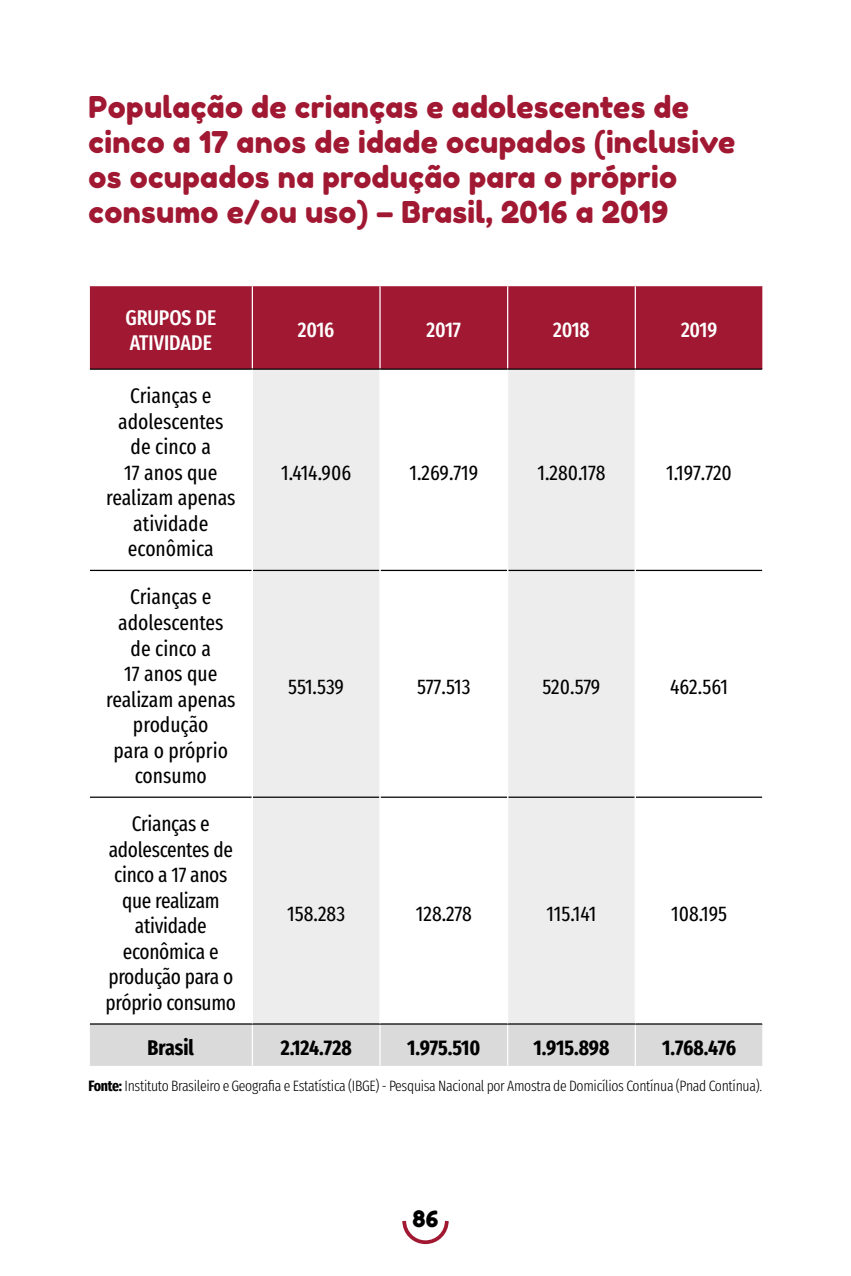
<style>
.page{position:relative;width:851px;height:1276px;background:#fff}
.page>*{position:absolute;margin:0;border:0;box-sizing:border-box;transform-origin:0 0}
.t1{font:30px/35px "Fredoka One";letter-spacing:.01em;color:#a11832}
.t2{font:22.5px "Fredoka One";color:#000}
.t3{font:21.25px/25.5px "Fira Sans Compressed";letter-spacing:-.005em;color:#000;text-align:center}
.t4{font:700 21.25px "Fira Sans Compressed";color:#000}
.t5{font:500 21.25px/25.5px "Fira Sans Compressed";letter-spacing:-.01em;color:#fff}
.t6{font:300 15px "Fira Sans Compressed";letter-spacing:-.02em;color:#000}
.s1{font-weight:700}
</style>
<div class="page">
<svg style="left:402px;top:1220px;width:47px;height:25px"></svg>
<div style="left:90px;top:286px;width:672px;height:82px;background:#a11832"></div>
<svg style="left:253px;top:370px;width:381px;height:653px;fill:#ededed"></svg>
<div style="left:90px;top:1024px;width:672px;height:42px;background:#dadada"></div>
<hr style="left:252px;top:286px;width:1px;height:82px;background:#fff">
<hr style="left:379px;top:286px;width:1px;height:82px;background:#fff">
<hr style="left:507px;top:286px;width:1px;height:82px;background:#fff">
<hr style="left:634px;top:286px;width:2px;height:82px;background:#fff">
<hr style="left:252px;top:1024px;width:1px;height:42px;background:#fff">
<hr style="left:379px;top:1024px;width:1px;height:42px;background:#fff">
<hr style="left:507px;top:1024px;width:1px;height:42px;background:#fff">
<hr style="left:634px;top:1024px;width:2px;height:42px;background:#fff">
<hr style="left:90px;top:570px;width:162px;height:1px;background:#000">
<hr style="left:253px;top:570px;width:126px;height:1px;background:#000">
<hr style="left:380px;top:570px;width:127px;height:1px;background:#000">
<hr style="left:508px;top:570px;width:126px;height:1px;background:#000">
<hr style="left:636px;top:570px;width:126px;height:1px;background:#000">
<hr style="left:90px;top:796px;width:162px;height:2px;background:#000">
<hr style="left:253px;top:796px;width:126px;height:2px;background:#000">
<hr style="left:380px;top:796px;width:127px;height:2px;background:#000">
<hr style="left:508px;top:796px;width:126px;height:2px;background:#000">
<hr style="left:636px;top:796px;width:126px;height:2px;background:#000">
<hr style="left:90px;top:368px;width:162px;height:2px;background:#000">
<hr style="left:380px;top:368px;width:127px;height:2px;background:#000">
<hr style="left:635px;top:368px;width:127px;height:2px;background:#000">
<hr style="left:90px;top:1023px;width:162px;height:1px;background:#000">
<hr style="left:380px;top:1023px;width:127px;height:1px;background:#000">
<hr style="left:635px;top:1023px;width:127px;height:1px;background:#000">
<hr style="left:252px;top:368px;width:128px;height:2px;background:#000">
<hr style="left:252px;top:1023px;width:128px;height:1px;background:#000">
<hr style="left:379px;top:370px;width:1px;height:200px;background:#fff">
<hr style="left:379px;top:570px;width:1px;height:227px;background:#fff">
<hr style="left:379px;top:797px;width:1px;height:226px;background:#fff">
<hr style="left:507px;top:368px;width:128px;height:2px;background:#000">
<hr style="left:507px;top:1023px;width:128px;height:1px;background:#000">
<hr style="left:507px;top:370px;width:1px;height:200px;background:#fff">
<hr style="left:507px;top:570px;width:1px;height:227px;background:#fff">
<hr style="left:507px;top:797px;width:1px;height:226px;background:#fff">
<h1 class="t1" style="left:89px;top:89px;width:648px">População de crianças e adolescentes de cinco a 17 anos de idade ocupados (inclusive os ocupados na produção para o próprio consumo e/ou uso) – Brasil, 2016 a 2019</h1>
<p class="t5" style="left:125px;top:303px;width:92px">GRUPOS DE<br>ATIVIDADE</p>
<p class="t3" style="left:106px;top:382px;width:131px">Crianças e adolescentes de cinco a<br>17 anos que realizam apenas atividade econômica</p>
<p class="t3" style="left:106px;top:584px;width:131px">Crianças e adolescentes de cinco a<br>17 anos que realizam apenas produção<br>para o próprio consumo</p>
<p class="t3" style="left:106px;top:810px;width:132px">Crianças e adolescentes de cinco a 17 anos que realizam atividade econômica e produção para o próprio consumo</p>
<p class="t5" style="left:298px;top:316px;width:38px">2016</p>
<p class="t5" style="left:426px;top:316px;width:36px">2017</p>
<p class="t5" style="left:553px;top:316px;width:38px">2018</p>
<p class="t5" style="left:681px;top:316px;width:38px">2019</p>
<p class="t3" style="left:281px;top:459px;width:72px">1.414.906</p>
<p class="t3" style="left:409px;top:459px;width:70px">1.269.719</p>
<p class="t3" style="left:537px;top:459px;width:69px">1.280.178</p>
<p class="t3" style="left:666px;top:459px;width:67px">1.197.720</p>
<p class="t3" style="left:288px;top:673px;width:57px">551.539</p>
<p class="t3" style="left:417px;top:673px;width:55px">577.513</p>
<p class="t3" style="left:542px;top:673px;width:59px">520.579</p>
<p class="t3" style="left:670px;top:673px;width:59px">462.561</p>
<p class="t3" style="left:287px;top:900px;width:59px">158.283</p>
<p class="t3" style="left:416px;top:900px;width:57px">128.278</p>
<p class="t3" style="left:546px;top:900px;width:51px">115.141</p>
<p class="t3" style="left:671px;top:900px;width:58px">108.195</p>
<p class="t4" style="left:148px;top:1030px;width:48px">Brasil</p>
<p class="t4" style="left:281px;top:1030px;width:72px">2.124.728</p>
<p class="t4" style="left:407px;top:1030px;width:75px">1.975.510</p>
<p class="t4" style="left:533px;top:1030px;width:77px">1.915.898</p>
<p class="t4" style="left:662px;top:1030px;width:75px">1.768.476</p>
<p class="t6" style="left:89px;top:1075px;width:675px"><span class="s1">Fonte:</span> Instituto Brasileiro e Geografia e Estatística (IBGE) - Pesquisa Nacional por Amostra de Domicílios Contínua (Pnad Contínua).</p>
<p class="t2" style="left:412px;top:1205px;width:27px">86</p>
</div>
